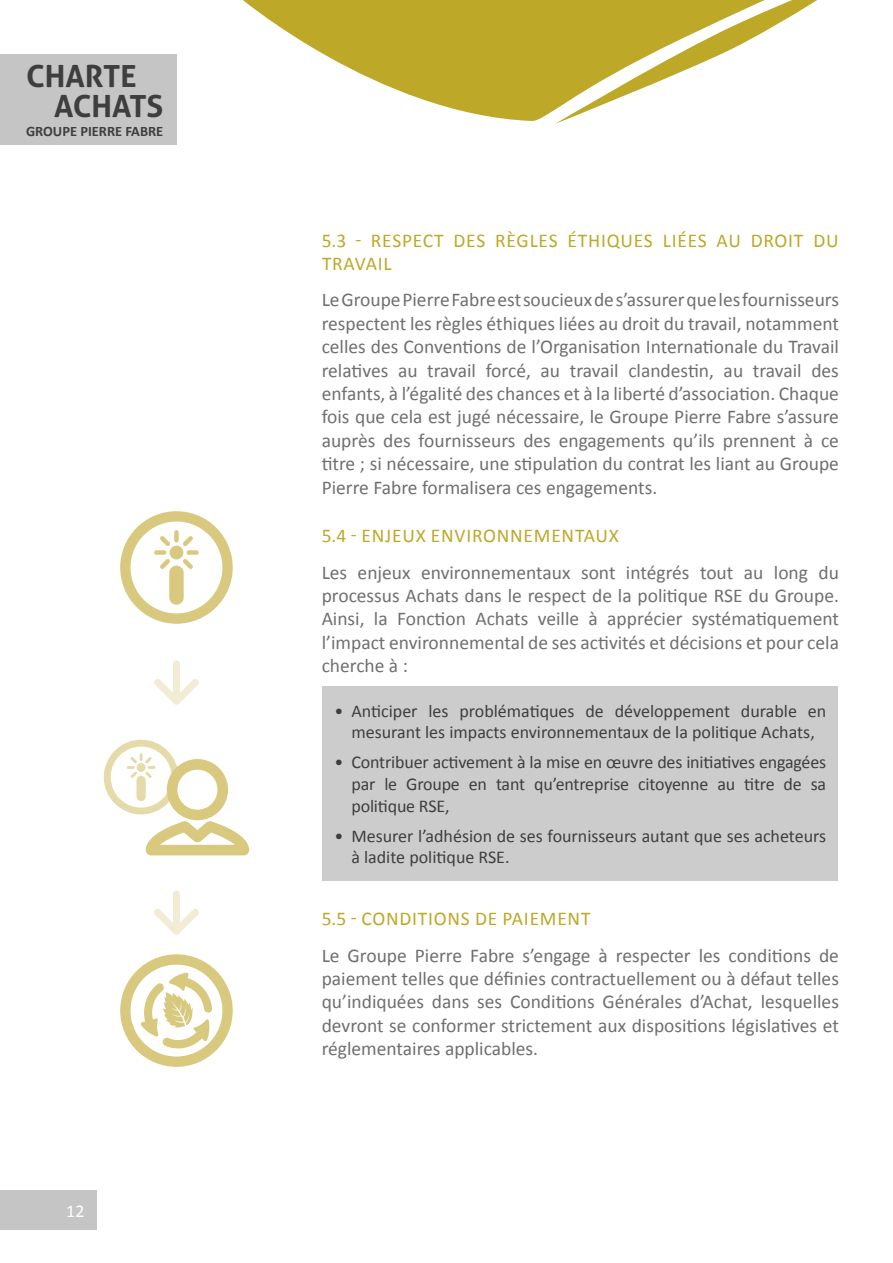
<style>
.page{position:relative;width:893px;height:1263px;background:#fff}
.page>*{position:absolute;margin:0;border:0;box-sizing:border-box;transform-origin:0 0}
.t1{font:700 30.6px "Aller";color:#3f3e3e}
.t2{font:19.5px/23.4px "Calibri";color:#6f6f6e;text-align:justify}
.t3{font:19.5px/23.4px "Calibri";letter-spacing:.04em;color:#bda827}
.t4{font:18px/21.6px "Calibri";color:#3f3e3e;text-align:center}
.t5{font:18px "Calibri";color:#fff}
.t6{font:700 14.4px "Calibri";color:#3f3e3e}
</style>
<div class="page">
<svg style="left:243px;top:0;width:574px;height:121px;fill:#bda827"></svg>
<div style="left:0;top:54px;width:176px;height:91px;background:#c5c5c5"></div>
<div style="left:0;top:1191px;width:97px;height:39px;background:#c5c5c5"></div>
<svg style="left:154px;top:890px;width:45px;height:45px"></svg>
<svg style="left:154px;top:660px;width:45px;height:45px"></svg>
<svg style="left:120px;top:511px;width:113px;height:113px"></svg>
<div style="left:170px;top:546px;width:13px;height:13px;background:#d8c97e;border-radius:50%"></div>
<svg style="left:104px;top:740px;width:145px;height:115px"></svg>
<svg style="left:120px;top:954px;width:113px;height:113px"></svg>
<div style="left:322px;top:686px;width:516px;height:194px;background:#ccc"></div>
<h1 class="t1" style="left:26px;top:58px;width:112px">CHARTE</h1>
<p class="t6" style="left:26px;top:122px;width:139px">GROUPE PIERRE FABRE</p>
<h1 class="t1" style="left:54px;top:87px;width:111px">ACHATS</h1>
<p class="t5" style="left:66px;top:1200px;width:20px">12</p>
<p class="t3" style="left:322px;top:229px;width:518px">5.3 - RESPECT DES RÈGLES ÉTHIQUES LIÉES AU DROIT DU<br>TRAVAIL</p>
<p class="t2" style="left:322px;top:288px;width:519px">LeGroupePierreFabreestsoucieuxdes’assurerquelesfournisseurs respectent les règles éthiques liées au droit du travail, notamment celles des Conventions de l’Organisation Internationale du Travail relatives au travail forcé, au travail clandestin, au travail des enfants, à l’égalité des chances et à la liberté d’association. Chaque fois que cela est jugé nécessaire, le Groupe Pierre Fabre s’assure auprès des fournisseurs des engagements qu’ils prennent à ce titre ; si nécessaire, une stipulation du contrat les liant au Groupe Pierre Fabre formalisera ces engagements.</p>
<p class="t3" style="left:322px;top:524px;width:299px">5.4 - ENJEUX ENVIRONNEMENTAUX</p>
<p class="t2" style="left:322px;top:560px;width:519px">Les enjeux environnementaux sont intégrés tout au long du processus Achats dans le respect de la politique RSE du Groupe.<br>Ainsi, la Fonction Achats veille à apprécier systématiquement l’impact environnemental de ses activités et décisions et pour cela cherche à :</p>
<p class="t4" style="left:334px;top:700px;width:493px">• Anticiper les problématiques de développement durable en mesurant les impacts environnementaux de la politique Achats,</p>
<p class="t4" style="left:351px;top:752px;width:476px;text-align:justify;text-indent:-17px">• Contribuer activement à la mise en œuvre des initiatives engagées par le Groupe en tant qu’entreprise citoyenne au titre de sa politique RSE,</p>
<p class="t4" style="left:351px;top:825px;width:476px;text-align:left;text-indent:-17px">• Mesurer l’adhésion de ses fournisseurs autant que ses acheteurs à ladite politique RSE.</p>
<p class="t3" style="left:322px;top:907px;width:270px">5.5 - CONDITIONS DE PAIEMENT</p>
<p class="t2" style="left:322px;top:943px;width:519px">Le Groupe Pierre Fabre s’engage à respecter les conditions de paiement telles que définies contractuellement ou à défaut telles qu’indiquées dans ses Conditions Générales d’Achat, lesquelles devront se conformer strictement aux dispositions législatives et réglementaires applicables.</p>
</div>
